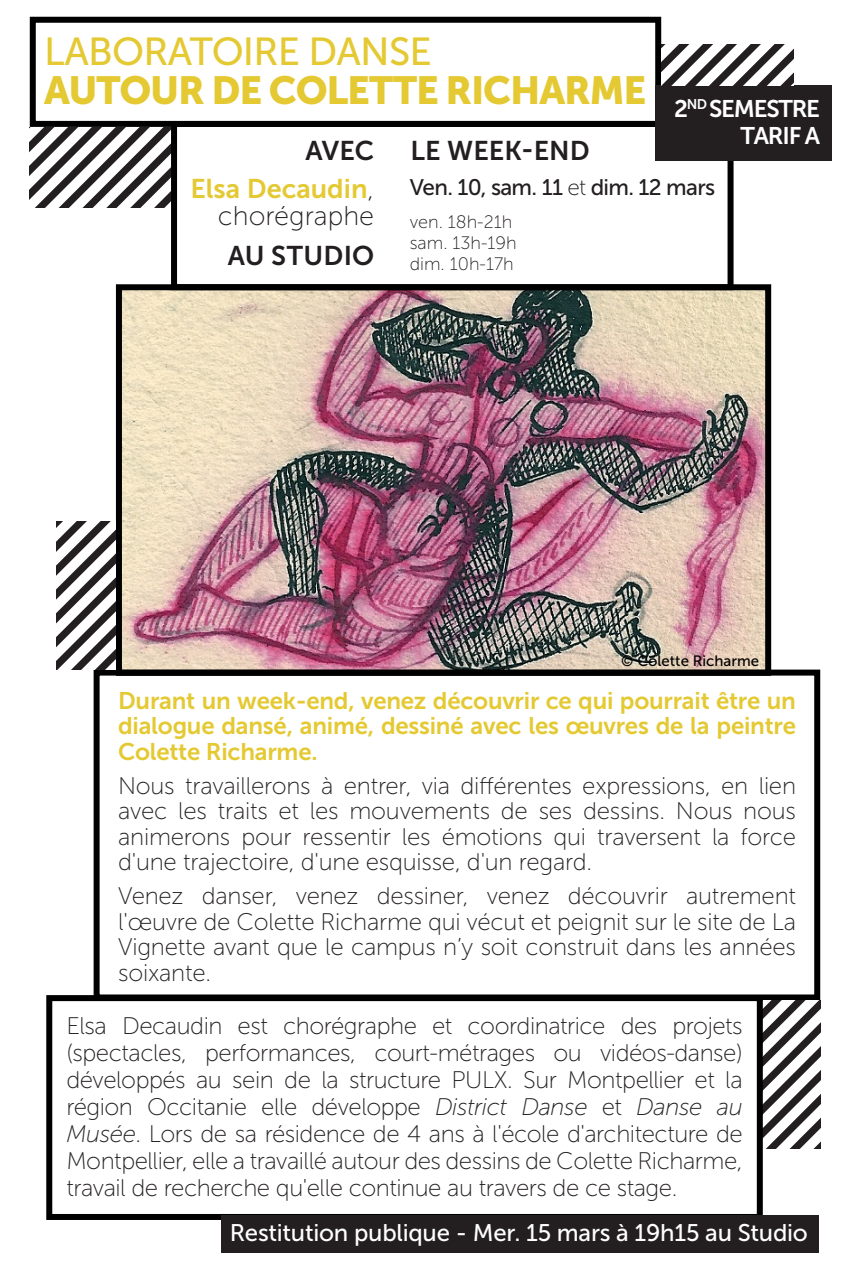
<style>
.page{position:relative;width:851px;height:1276px;background:#fff}
.page>*{position:absolute;margin:0;border:0;box-sizing:border-box;transform-origin:0 0}
.t1{font:39px "Museo Sans 900";letter-spacing:-.03em;color:#e4c933}
.t2{font:39px "Museo Sans 500";letter-spacing:-.02em;color:#e4c933}
.t3{font:27px "Museo Sans 700";color:#231f20}
.t4{font:27px "Museo Sans 700";color:#e4c933}
.t5{font:27px "Museo Sans 100";color:#231f20}
.t6{font:24px/25.5px "Museo Sans 100";letter-spacing:-.01em;color:#231f20;text-align:justify}
.t7{font:24px/25.5px "Museo Sans 700";letter-spacing:-.01em;color:#e4c933;text-align:justify}
.t8{font:24px "Museo Sans 500";letter-spacing:-.01em;color:#fff}
.t9{font:24px/27px "Museo Sans 700";letter-spacing:-.05em;color:#fff;text-align:right}
.t10{font:22.5px "Museo Sans 500";letter-spacing:-.03em;color:#231f20}
.t11{font:18px "Museo Sans 100";color:#231f20}
.t12{font:15px "Museo Sans 500";color:#000}
.s1{font-family:"Museo Sans 100";color:#231f20}
.s2{font-family:"Museo Sans 100"}
.s3{font-style:italic}
</style>
<div class="page">
<img style="left:123px;top:291px;width:641px;height:378px">
<div style="left:116px;top:284px;width:655px;height:392px;border:6px solid #000"></div>
<svg style="left:30px;top:127px;width:141px;height:81px"></svg>
<div style="left:171px;top:121px;width:562px;height:169px;border:6px solid #000"></div>
<div style="left:94px;top:669px;width:726px;height:331px;border:6px solid #000"></div>
<div style="left:30px;top:17px;width:631px;height:110px;background:#fff;border:6px solid #000"></div>
<svg style="left:762px;top:1000px;width:58px;height:148px"></svg>
<div style="left:655px;top:85px;width:176px;height:76px;background:#231f20"></div>
<div style="left:46px;top:995px;width:716px;height:225px;border:6px solid #000"></div>
<svg style="left:661px;top:44px;width:132px;height:41px"></svg>
<div style="left:221px;top:1215px;width:597px;height:38px;background:#231f20"></div>
<svg style="left:56px;top:521px;width:60px;height:148px"></svg>
<p class="t2" style="left:44px;top:30px;width:389px">LABORATOIRE DANSE</p>
<p class="t1" style="left:44px;top:68px;width:603px">AUTOUR DE COLETTE RICHARME</p>
<p class="t3" style="left:305px;top:136px;width:70px">AVEC</p>
<p class="t3" style="left:410px;top:136px;width:181px">LE WEEK-END</p>
<p class="t9" style="left:674px;top:95px;width:147px">2<sup>ND</sup> SEMESTRE<br>TARIF A</p>
<p class="t4" style="left:190px;top:173px;width:185px">Elsa Decaudin<span class="s1">,</span></p>
<p class="t5" style="left:218px;top:201px;width:158px">chorégraphe</p>
<p class="t3" style="left:228px;top:240px;width:148px">AU STUDIO</p>
<p class="t10" style="left:409px;top:174px;width:307px">Ven. 10, sam. 11 <span class="s2">et</span> dim. 12 mars</p>
<p class="t11" style="left:409px;top:213px;width:104px">ven. 18h-21h</p>
<p class="t11" style="left:409px;top:234px;width:108px">sam. 13h-19h</p>
<p class="t11" style="left:409px;top:255px;width:105px">dim. 10h-17h</p>
<p class="t12" style="left:621px;top:652px;width:139px">© Colette Richarme</p>
<p class="t7" style="left:118px;top:688px;width:679px">Durant un week-end, venez découvrir ce qui pourrait être un dialogue dansé, animé, dessiné avec les œuvres de la peintre Colette Richarme.</p>
<p class="t6" style="left:118px;top:773px;width:679px">Nous travaillerons à entrer, via différentes expressions, en lien avec les traits et les mouvements de ses dessins. Nous nous animerons pour ressentir les émotions qui traversent la force d'une trajectoire, d'une esquisse, d'un regard.</p>
<p class="t6" style="left:118px;top:883px;width:679px">Venez danser, venez dessiner, venez découvrir autrement l'œuvre de Colette Richarme qui vécut et peignit sur le site de La Vignette avant que le campus n’y soit construit dans les années soixante.</p>
<p class="t6" style="left:66px;top:1012px;width:677px;line-height:27px">Elsa Decaudin est chorégraphe et coordinatrice des projets (spectacles, performances, court-métrages ou vidéos-danse) développés au sein de la structure PULX. Sur Montpellier et la région Occitanie elle développe <span class="s3">District Danse</span> et <span class="s3">Danse au Musée</span>. Lors de sa résidence de 4 ans à l'école d'architecture de Montpellier, elle a travaillé autour des dessins de Colette Richarme, travail de recherche qu'elle continue au travers de ce stage.</p>
<p class="t8" style="left:230px;top:1219px;width:579px">Restitution publique - Mer. 15 mars à 19h15 au Studio</p>
</div>
